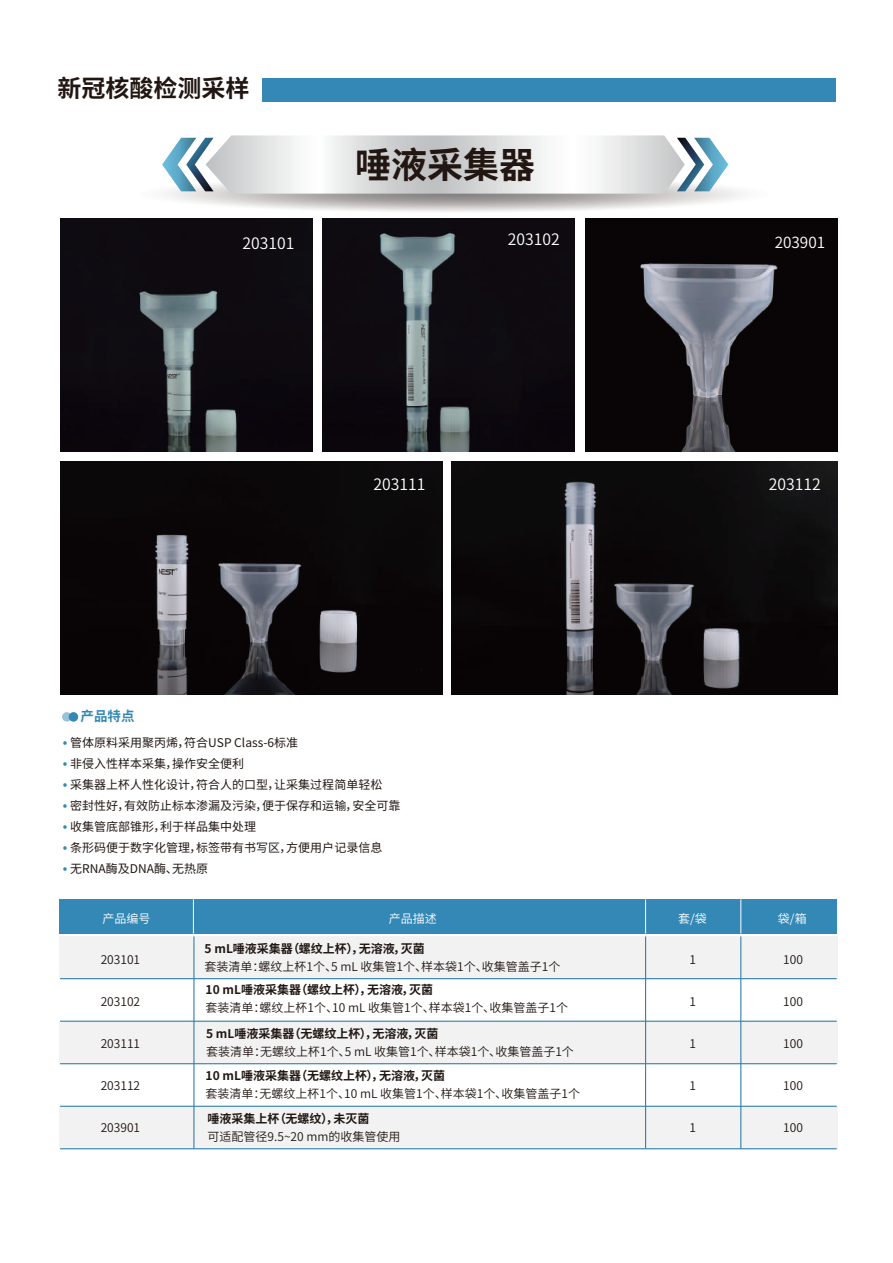
<style>
.page{position:relative;width:893px;height:1263px;background:#fff}
.page>*{position:absolute;margin:0;border:0;box-sizing:border-box;transform-origin:0 0}
.t1{font:700 36px "Source Han Sans CN";color:#221612}
.t2{font:700 24px "Source Han Sans CN";color:#221612}
.t3{font:15.75px "Source Han Sans CN";color:#fff}
.t4{font:15.3px "Source Han Sans CN";color:#fff}
.t5{font:700 13.5px "Source Han Sans CN";color:#3488b5}
.t6{font:12px "Source Han Sans CN";color:#211814}
.t7{font:12px "Source Han Sans CN";color:#211814}
.t8{font:700 12px "Source Han Sans CN";color:#211814}
.t9{font:12px "Source Han Sans CN";color:#fff}
.s1{font-size:13.5px;color:#3488b5}
</style>
<div class="page">
<div style="left:263px;top:78px;width:573px;height:23px;background:#3488b5"></div>
<svg style="left:134px;top:174px;width:638px;height:39px"></svg>
<svg style="left:162px;top:135px;width:566px;height:59px"></svg>
<img style="left:323px;top:218px;width:252px;height:234px">
<img style="left:61px;top:218px;width:252px;height:234px">
<img style="left:452px;top:461px;width:385px;height:234px">
<img style="left:585px;top:218px;width:252px;height:234px">
<img style="left:61px;top:461px;width:381px;height:234px">
<div style="left:59px;top:936px;width:778px;height:43px;background:#f2f2f3"></div>
<div style="left:59px;top:1021px;width:778px;height:43px;background:#f2f2f3"></div>
<div style="left:59px;top:1106px;width:778px;height:43px;background:#f2f2f3"></div>
<hr style="left:60px;top:978px;width:777px;height:1px;background:#3281ab">
<hr style="left:60px;top:1021px;width:777px;height:1px;background:#3281ab">
<hr style="left:60px;top:1063px;width:777px;height:1px;background:#3281ab">
<hr style="left:60px;top:1148px;width:777px;height:1px;background:#3281ab">
<hr style="left:60px;top:1106px;width:777px;height:1px;background:#3281ab">
<div style="left:59px;top:899px;width:778px;height:34px;background:#3488b5"></div>
<hr style="left:193px;top:899px;width:1px;height:35px;background:#fff">
<hr style="left:645px;top:899px;width:1px;height:34px;background:#fff">
<hr style="left:740px;top:899px;width:1px;height:34px;background:#fff">
<hr style="left:645px;top:936px;width:1px;height:212px;background:#3281ab">
<hr style="left:193px;top:936px;width:1px;height:212px;background:#3281ab">
<hr style="left:740px;top:936px;width:1px;height:212px;background:#3281ab">
<svg style="left:62px;top:712px;width:10px;height:10px"></svg>
<div style="left:69px;top:712px;width:9px;height:10px;background:#3488b5;border-radius:50%"></div>
<h2 class="t2" style="left:57px;top:75px;width:194px">新冠核酸检测采样</h2>
<h1 class="t1" style="left:355px;top:145px;width:181px">唾液采集器</h1>
<h3 class="t3" style="left:242px;top:235px;width:53px">203101</h3>
<h3 class="t3" style="left:508px;top:231px;width:53px">203102</h3>
<p class="t4" style="left:775px;top:234px;width:52px">203901</p>
<h3 class="t3" style="left:373px;top:476px;width:53px">203111</h3>
<h3 class="t3" style="left:769px;top:476px;width:53px">203112</h3>
<p class="t5" style="left:81px;top:709px;width:55px">产品特点</p>
<p class="t7" style="left:63px;top:736px;width:237px"><span class="s1">•</span> 管体原料采用聚丙烯，符合USP Class-6标准</p>
<p class="t7" style="left:63px;top:757px;width:183px"><span class="s1">•</span> 非侵入性样本采集，操作安全便利</p>
<p class="t7" style="left:63px;top:778px;width:321px"><span class="s1">•</span> 采集器上杯人性化设计，符合人的口型，让采集过程简单轻松</p>
<p class="t7" style="left:63px;top:799px;width:339px"><span class="s1">•</span> 密封性好，有效防止标本渗漏及污染，便于保存和运输，安全可靠</p>
<p class="t7" style="left:63px;top:820px;width:195px"><span class="s1">•</span> 收集管底部锥形，利于样品集中处理</p>
<p class="t7" style="left:63px;top:841px;width:321px"><span class="s1">•</span> 条形码便于数字化管理，标签带有书写区，方便用户记录信息</p>
<p class="t7" style="left:63px;top:862px;width:147px"><span class="s1">•</span> 无RNA酶及DNA酶、无热原</p>
<p class="t9" style="left:102px;top:911px;width:49px">产品编号</p>
<p class="t9" style="left:389px;top:911px;width:49px">产品描述</p>
<p class="t9" style="left:678px;top:911px;width:30px">套/袋</p>
<p class="t9" style="left:778px;top:911px;width:30px">袋/箱</p>
<p class="t6" style="left:101px;top:953px;width:41px">203101</p>
<p class="t6" style="left:101px;top:995px;width:41px">203102</p>
<p class="t6" style="left:101px;top:1037px;width:41px">203111</p>
<p class="t6" style="left:101px;top:1079px;width:41px">203112</p>
<p class="t6" style="left:101px;top:1121px;width:41px">203901</p>
<p class="t8" style="left:205px;top:941px;width:222px">5 mL唾液采集器（螺纹上杯），无溶液，灭菌</p>
<p class="t6" style="left:205px;top:959px;width:357px">套装清单：螺纹上杯1个、5 mL 收集管1个、样本袋1个、收集管盖子1个</p>
<p class="t8" style="left:206px;top:983px;width:229px">10 mL唾液采集器（螺纹上杯），无溶液，灭菌</p>
<p class="t6" style="left:206px;top:1001px;width:364px">套装清单：螺纹上杯1个、10 mL 收集管1个、样本袋1个、收集管盖子1个</p>
<p class="t8" style="left:206px;top:1027px;width:234px">5 mL唾液采集器（无螺纹上杯），无溶液，灭菌</p>
<p class="t6" style="left:206px;top:1045px;width:369px">套装清单：无螺纹上杯1个、5 mL 收集管1个、样本袋1个、收集管盖子1个</p>
<p class="t8" style="left:206px;top:1069px;width:241px">10 mL唾液采集器（无螺纹上杯），无溶液，灭菌</p>
<p class="t6" style="left:206px;top:1087px;width:376px">套装清单：无螺纹上杯1个、10 mL 收集管1个、样本袋1个、收集管盖子1个</p>
<p class="t8" style="left:208px;top:1111px;width:163px">唾液采集上杯（无螺纹），未灭菌</p>
<p class="t6" style="left:208px;top:1129px;width:194px">可适配管径9.5~20 mm的收集管使用</p>
<p class="t6" style="left:783px;top:953px;width:21px">100</p>
<p class="t6" style="left:783px;top:995px;width:21px">100</p>
<p class="t6" style="left:783px;top:1037px;width:21px">100</p>
<p class="t6" style="left:783px;top:1079px;width:21px">100</p>
<p class="t6" style="left:783px;top:1121px;width:21px">100</p>
<p class="t6" style="left:689px;top:953px;width:8px">1</p>
<p class="t6" style="left:689px;top:995px;width:8px">1</p>
<p class="t6" style="left:689px;top:1037px;width:8px">1</p>
<p class="t6" style="left:689px;top:1079px;width:8px">1</p>
<p class="t6" style="left:689px;top:1121px;width:8px">1</p>
</div>
